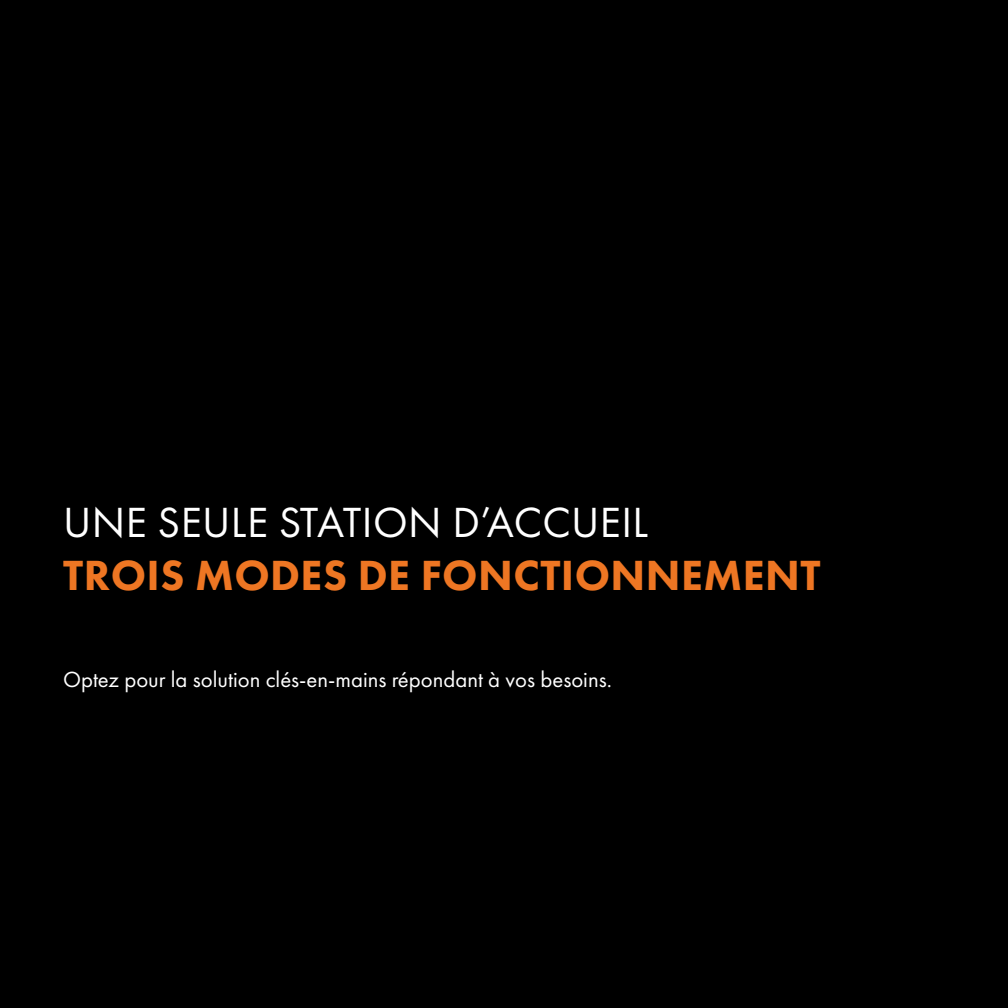
<style>
.page{position:relative;width:1008px;height:1008px;background:#000}
.page>*{position:absolute;margin:0;border:0;box-sizing:border-box;transform-origin:0 0}
.t1{font:800 43.75px "Futura PT";letter-spacing:.01em;color:#ee7623}
.t2{font:43.75px "Futura PT";letter-spacing:.01em;color:#fff}
.t3{font:22.75px "Futura PT";color:#fff}
</style>
<div class="page">
<h1 class="t2" style="left:63px;top:497px;width:586px">UNE SEULE STATION D’ACCUEIL</h1>
<h1 class="t1" style="left:63px;top:548px;width:759px">TROIS MODES DE FONCTIONNEMENT</h1>
<p class="t3" style="left:63px;top:666px;width:550px">Optez pour la solution clés-en-mains répondant à vos besoins.</p>
</div>
